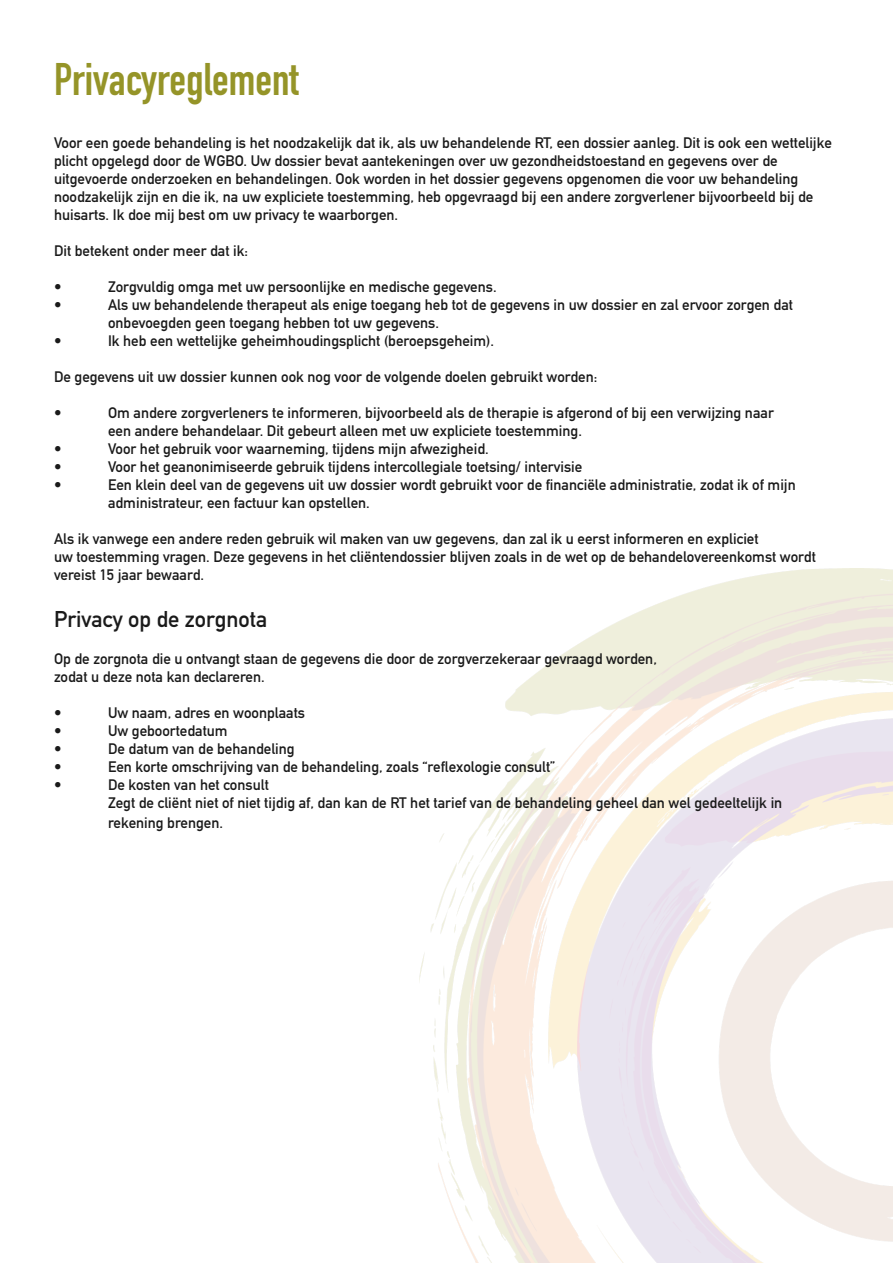
<style>
.page{position:relative;width:893px;height:1263px;background:#fff}
.page>*{position:absolute;margin:0;border:0;box-sizing:border-box;transform-origin:0 0}
.t1{font:700 45px "DIN Condensed";color:#959428}
.t2{font:700 22.5px "DIN Alternate";color:#1a1a1a}
.t3{font:700 15px/18px "DIN Alternate";color:#1a1a1a}
</style>
<div class="page">
<img style="left:419px;top:568px;width:474px;height:695px">
<p class="t1" style="left:54px;top:49px;width:246px">Privacyreglement</p>
<p class="t3" style="left:54px;top:132px;width:779px">Voor een goede behandeling is het noodzakelijk dat ik, als uw behandelende RT, een dossier aanleg. Dit is ook een wettelijke plicht opgelegd door de WGBO. Uw dossier bevat aantekeningen over uw gezondheidstoestand en gegevens over de uitgevoerde onderzoeken en behandelingen. Ook worden in het dossier gegevens opgenomen die voor uw behandeling noodzakelijk zijn en die ik, na uw expliciete toestemming, heb opgevraagd bij een andere zorgverlener bijvoorbeeld bij de huisarts. Ik doe mij best om uw privacy te waarborgen.</p>
<p class="t3" style="left:54px;top:240px;width:196px">Dit betekent onder meer dat ik:</p>
<p class="t3" style="left:54px;top:276px;width:9px">•</p>
<p class="t3" style="left:108px;top:276px;width:390px">Zorgvuldig omga met uw persoonlijke en medische gegevens.</p>
<p class="t3" style="left:54px;top:294px;width:9px">•</p>
<p class="t3" style="left:108px;top:294px;width:686px">Als uw behandelende therapeut als enige toegang heb tot de gegevens in uw dossier en zal ervoor zorgen dat onbevoegden geen toegang hebben tot uw gegevens.</p>
<p class="t3" style="left:54px;top:330px;width:9px">•</p>
<p class="t3" style="left:108px;top:330px;width:388px">Ik heb een wettelijke geheimhoudingsplicht (beroepsgeheim).</p>
<p class="t3" style="left:54px;top:366px;width:545px">De gegevens uit uw dossier kunnen ook nog voor de volgende doelen gebruikt worden:</p>
<p class="t3" style="left:54px;top:402px;width:9px">•</p>
<p class="t3" style="left:108px;top:402px;width:667px">Om andere zorgverleners te informeren, bijvoorbeeld als de therapie is afgerond of bij een verwijzing naar een andere behandelaar. Dit gebeurt alleen met uw expliciete toestemming.</p>
<p class="t3" style="left:54px;top:438px;width:9px">•</p>
<p class="t3" style="left:108px;top:438px;width:382px">Voor het gebruik voor waarneming, tijdens mijn afwezigheid.</p>
<p class="t3" style="left:54px;top:456px;width:9px">•</p>
<p class="t3" style="left:108px;top:456px;width:476px">Voor het geanonimiseerde gebruik tijdens intercollegiale toetsing/ intervisie</p>
<p class="t3" style="left:54px;top:474px;width:9px">•</p>
<p class="t3" style="left:108px;top:474px;width:689px">Een klein deel van de gegevens uit uw dossier wordt gebruikt voor de financiële administratie, zodat ik of mijn administrateur, een factuur kan opstellen.</p>
<p class="t3" style="left:54px;top:528px;width:763px">Als ik vanwege een andere reden gebruik wil maken van uw gegevens, dan zal ik u eerst informeren en expliciet<br>uw toestemming vragen. Deze gegevens in het cliëntendossier blijven zoals in de wet op de behandelovereenkomst wordt vereist 15 jaar bewaard.</p>
<p class="t2" style="left:54px;top:601px;width:215px">Privacy op de zorgnota</p>
<p class="t3" style="left:54px;top:649px;width:604px">Op de zorgnota die u ontvangt staan de gegevens die door de zorgverzekeraar gevraagd worden, zodat u deze nota kan declareren.</p>
<p class="t3" style="left:54px;top:703px;width:9px">•</p>
<p class="t3" style="left:108px;top:703px;width:199px">Uw naam, adres en woonplaats</p>
<p class="t3" style="left:54px;top:721px;width:9px">•</p>
<p class="t3" style="left:108px;top:721px;width:121px">Uw geboortedatum</p>
<p class="t3" style="left:54px;top:739px;width:9px">•</p>
<p class="t3" style="left:108px;top:739px;width:188px">De datum van de behandeling</p>
<p class="t3" style="left:54px;top:757px;width:9px">•</p>
<p class="t3" style="left:108px;top:757px;width:449px">Een korte omschrijving van de behandeling, zoals “reflexologie consult”</p>
<p class="t3" style="left:54px;top:775px;width:9px">•</p>
<p class="t3" style="left:108px;top:775px;width:162px">De kosten van het consult</p>
<p class="t3" style="left:108px;top:792px;width:676px;line-height:19.8px">Zegt de cliënt niet of niet tijdig af, dan kan de RT het tarief van de behandeling geheel dan wel gedeeltelijk in rekening brengen.</p>
</div>
